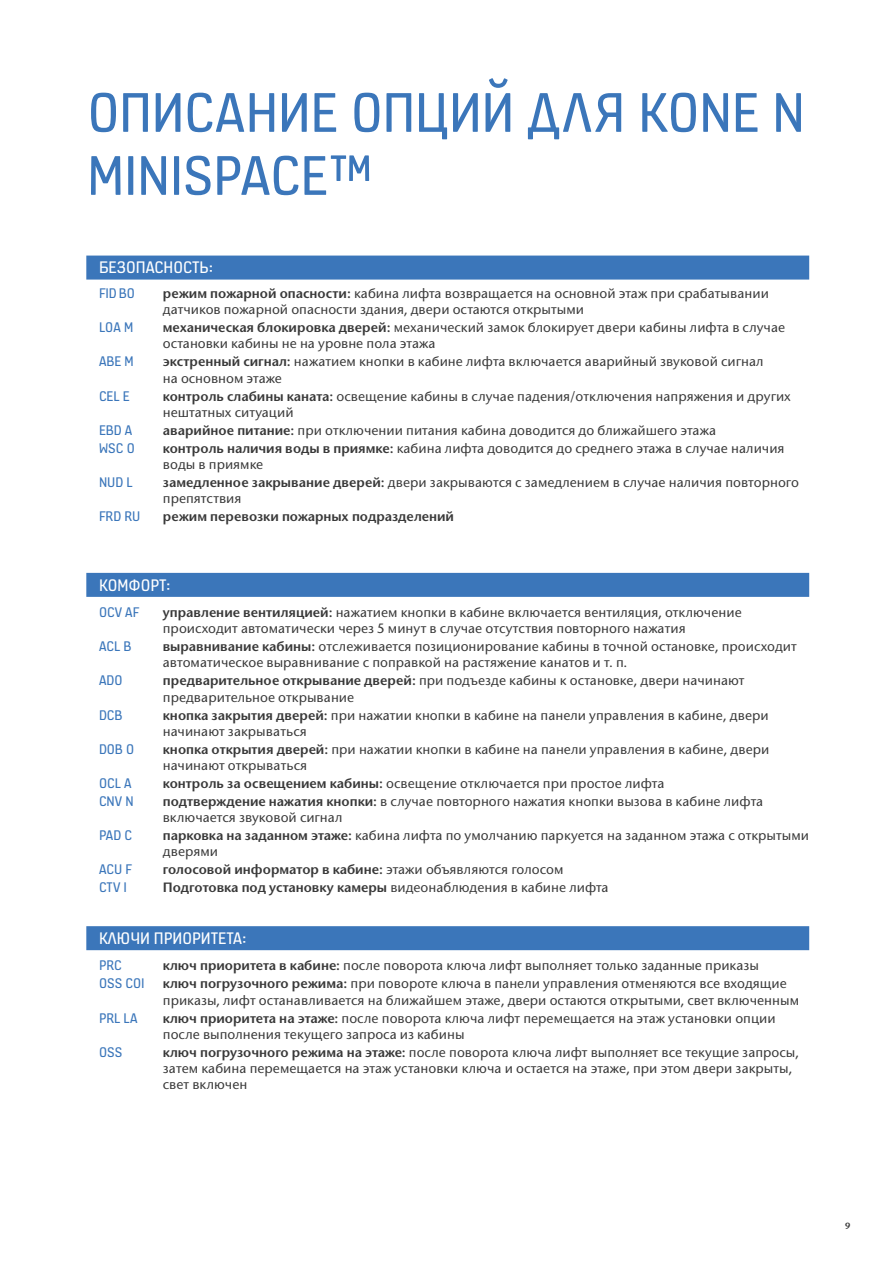
<style>
.page{position:relative;width:893px;height:1263px;background:#fff}
.page>*{position:absolute;margin:0;border:0;box-sizing:border-box;transform-origin:0 0}
.t1{font:60px/63px "KONE Information";letter-spacing:-.005em;color:#3b76ba}
.t2{font:18px "KONE Information";color:#fff}
.t3{font:15px "KONE Information";color:#3b76ba}
.t4{font:500 13.5px/16.2px "Stone Sans ITC";color:#393939}
.t5{font:600 13.5px "Stone Sans ITC";color:#393939}
.t6{font:600 9px "Stone Sans";color:#393939}
.s1{font-weight:600}
.s2{font-weight:500}
.s3{font-family:"KONE Information";font-weight:400;font-size:15px;color:#3b76ba}
</style>
<div class="page">
<div style="left:86px;top:256px;width:723px;height:24px;background:#3b76ba"></div>
<div style="left:86px;top:573px;width:723px;height:24px;background:#3b76ba"></div>
<div style="left:86px;top:926px;width:723px;height:24px;background:#3b76ba"></div>
<h1 class="t1" style="left:87px;top:78px;width:719px">ОПИСАНИЕ ОПЦИЙ ДЛЯ KONE N<br>MINISPACE™</h1>
<h2 class="t2" style="left:99px;top:255px;width:116px">БЕЗОПАСНОСТЬ:</h2>
<p class="t3" style="left:99px;top:283px;width:37px">FID BO</p>
<p class="t4" style="left:163px;top:285px;width:608px"><span class="s1">режим пожарной опасности:</span> кабина лифта возвращается на основной этаж при срабатывании датчиков пожарной опасности здания, двери остаются открытыми</p>
<p class="t3" style="left:99px;top:317px;width:36px">LOA M</p>
<p class="t4" style="left:163px;top:319px;width:624px"><span class="s1">механическая блокировка дверей:</span> механический замок блокирует двери кабины лифта в случае остановки кабины не на уровне пола этажа</p>
<p class="t3" style="left:99px;top:351px;width:36px">ABE M</p>
<p class="t4" style="left:163px;top:354px;width:602px"><span class="s1">экстренный сигнал:</span> нажатием кнопки в кабине лифта включается аварийный звуковой сигнал на основном этаже</p>
<p class="t3" style="left:99px;top:386px;width:32px">CEL E</p>
<p class="t4" style="left:163px;top:388px;width:629px"><span class="s1">контроль слабины каната:</span> освещение кабины в случае падения/отключения напряжения и других нештатных ситуаций</p>
<p class="t3" style="left:99px;top:420px;width:35px">EBD A</p>
<p class="t4" style="left:163px;top:422px;width:555px"><span class="s1">аварийное питание:</span> при отключении питания кабина доводится до ближайшего этажа</p>
<p class="t3" style="left:99px;top:438px;width:37px">WSC O</p>
<p class="t4" style="left:163px;top:440px;width:623px"><span class="s1">контроль наличия воды в приямке:</span> кабина лифта доводится до среднего этажа в случае наличия воды в приямке</p>
<p class="t3" style="left:99px;top:472px;width:35px">NUD L</p>
<p class="t4" style="left:163px;top:474px;width:638px"><span class="s1">замедленное закрывание дверей:</span> двери закрываются с замедлением в случае наличия повторного препятствия</p>
<p class="t3" style="left:99px;top:506px;width:43px">FRD RU</p>
<p class="t5" style="left:163px;top:508px;width:293px">режим перевозки пожарных подразделений</p>
<h2 class="t2" style="left:99px;top:573px;width:73px">КОМФОРТ:</h2>
<p class="t3" style="left:99px;top:602px;width:42px">OCV AF</p>
<p class="t4" style="left:163px;top:604px;width:580px"><span class="s1">управление вентиляцией:</span> нажатием кнопки в кабине включается вентиляция, отключение происходит автоматически через 5 минут в случае отсутствия повторного нажатия</p>
<p class="t3" style="left:99px;top:636px;width:34px">ACL B</p>
<p class="t4" style="left:163px;top:638px;width:635px"><span class="s1">выравнивание кабины:</span> отслеживается позиционирование кабины в точной остановке, происходит автоматическое выравнивание с поправкой на растяжение канатов и т. п.</p>
<p class="t3" style="left:99px;top:671px;width:25px">ADO</p>
<p class="t4" style="left:163px;top:673px;width:583px"><span class="s1">предварительное открывание дверей:</span> при подъезде кабины к остановке, двери начинают предварительное открывание</p>
<p class="t3" style="left:99px;top:705px;width:25px">DCB</p>
<p class="t4" style="left:163px;top:707px;width:607px"><span class="s1">кнопка закрытия дверей:</span> при нажатии кнопки в кабине на панели управления в кабине, двери начинают закрываться</p>
<p class="t3" style="left:99px;top:739px;width:37px">DOB O</p>
<p class="t4" style="left:163px;top:741px;width:608px"><span class="s1">кнопка открытия дверей:</span> при нажатии кнопки в кабине на панели управления в кабине, двери начинают открываться</p>
<p class="t3" style="left:99px;top:773px;width:34px">OCL A</p>
<p class="t4" style="left:163px;top:775px;width:503px"><span class="s1">контроль за освещением кабины:</span> освещение отключается при простое лифта</p>
<p class="t3" style="left:99px;top:791px;width:36px">CNV N</p>
<p class="t4" style="left:163px;top:793px;width:602px"><span class="s1">подтверждение нажатия кнопки:</span> в случае повторного нажатия кнопки вызова в кабине лифта включается звуковой сигнал</p>
<p class="t3" style="left:99px;top:825px;width:34px">PAD C</p>
<p class="t4" style="left:163px;top:827px;width:648px"><span class="s1">парковка на заданном этаже:</span> кабина лифта по умолчанию паркуется на заданном этажа с открытыми дверями</p>
<p class="t3" style="left:99px;top:860px;width:34px">ACU F</p>
<p class="t5" style="left:163px;top:861px;width:402px">голосовой информатор в кабине: <span class="s2">этажи объявляются голосом</span></p>
<p class="t3" style="left:99px;top:878px;width:30px">CTV I</p>
<p class="t5" style="left:163px;top:879px;width:447px">Подготовка под установку камеры <span class="s2">видеонаблюдения в кабине лифта</span></p>
<h2 class="t2" style="left:99px;top:926px;width:149px">КЛЮЧИ ПРИОРИТЕТА:</h2>
<p class="t3" style="left:99px;top:955px;width:24px">PRC</p>
<p class="t4" style="left:99px;top:957px;width:689px;line-height:18px;text-indent:64px"><span class="s1">ключ приоритета в кабине:</span> после поворота ключа лифт выполняет только заданные приказы<br><span class="s3">OSS COI</span> <span class="s1">ключ погрузочного режима:</span> при повороте ключа в панели управления отменяются все входящие</p>
<p class="t4" style="left:163px;top:992px;width:638px">приказы, лифт останавливается на ближайшем этаже, двери остаются открытыми, свет включенным</p>
<p class="t3" style="left:99px;top:1008px;width:40px">PRL LA</p>
<p class="t4" style="left:163px;top:1010px;width:614px"><span class="s1">ключ приоритета на этаже:</span> после поворота ключа лифт перемещается на этаж установки опции после выполнения текущего запроса из кабины</p>
<p class="t3" style="left:99px;top:1042px;width:25px">OSS</p>
<p class="t4" style="left:163px;top:1044px;width:637px"><span class="s1">ключ погрузочного режима на этаже:</span> после поворота ключа лифт выполняет все текущие запросы, затем кабина перемещается на этаж установки ключа и остается на этаже, при этом двери закрыты, свет включен</p>
<p class="t6" style="left:845px;top:1220px;width:7px">9</p>
</div>
